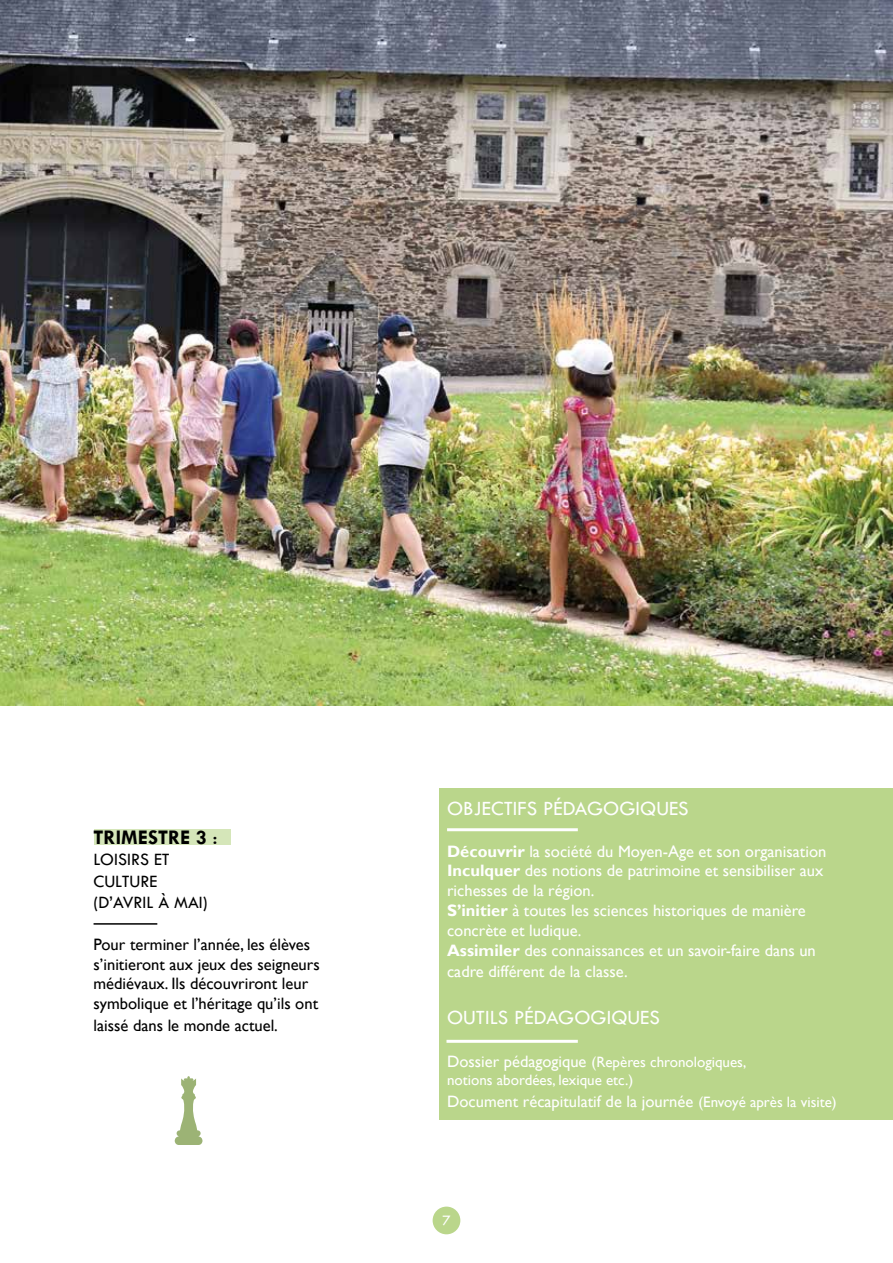
<style>
.page{position:relative;width:893px;height:1263px;background:#fff}
.page>*{position:absolute;margin:0;border:0;box-sizing:border-box;transform-origin:0 0}
.t1{font:21px "Tw Cen";color:#fff}
.t2{font:700 21px "Tw Cen";color:#000}
.t3{font:18px/21.6px "Tw Cen";color:#000}
.t4{font:16.5px/19.8px "Gill Sans";color:#fff}
.t5{font:16.5px/19.8px "Gill Sans";color:#000}
.t6{font:15px/18px "Gill Sans";color:#fff}
.t7{font:15px "Tw Cen";color:#fff}
.s1{font-weight:400}
.s2{font-weight:700}
.s3{font-size:16.5px}
.s4{font-size:15px}
</style>
<div class="page">
<div style="left:94px;top:829px;width:136px;height:16px;background:#d5e6b9"></div>
<hr style="left:94px;top:923px;width:63px;height:2px;background:#000">
<svg style="left:175px;top:1076px;width:28px;height:69px"></svg>
<div style="left:433px;top:1206px;width:27px;height:28px;background:#bad68b;border-radius:50%"></div>
<div style="left:439px;top:788px;width:454px;height:332px;background:#bad68b"></div>
<hr style="left:447px;top:828px;width:131px;height:3px;background:#fff">
<hr style="left:446px;top:1040px;width:132px;height:3px;background:#fff">
<img style="left:0;top:0;width:893px;height:705px">
<p class="t2" style="left:94px;top:824px;width:125px">TRIMESTRE 3 <span class="s1">:</span></p>
<p class="t3" style="left:94px;top:849px;width:16px">LOISIRS</p>
<p class="t3" style="left:154px;top:849px;width:9px">ET</p>
<p class="t3" style="left:94px;top:870px;width:29px">CULTURE (D’AVRIL</p>
<p class="t3" style="left:158px;top:892px;width:51px">ÀMAI)</p>
<p class="t5" style="left:94px;top:935px;width:228px">Pour terminer l’année, les élèves s’initieront aux jeux des seigneurs médiévaux. Ils découvriront leur symbolique et l’héritage qu’ils ont</p>
<p class="t5" style="left:94px;top:1016px;width:186px">laissé dans le monde actuel.</p>
<p class="t1" style="left:447px;top:796px;width:45px">OBJECTIFS</p>
<p class="t1" style="left:543px;top:796px;width:14px">PÉDAGOGIQUE</p>
<p class="t1" style="left:678px;top:796px;width:12px">S</p>
<p class="t4" style="left:447px;top:841px;width:381px"><span class="s2">Découvrir</span> la société du Moyen-Age et son organisation <span class="s2">Inculquer</span> des notions de patrimoine et sensibiliser aux richesses de la région.<br><span class="s2">S’initier</span> à toutes les sciences historiques de manière concrète et ludique.<br><span class="s2">Assimiler</span> des connaissances et un savoir-faire dans un</p>
<p class="t4" style="left:447px;top:962px;width:182px">cadre différent de la classe.</p>
<p class="t1" style="left:447px;top:1005px;width:26px">OUTILS</p>
<p class="t1" style="left:514px;top:1005px;width:13px">PÉDAGOGIQUES</p>
<p class="t6" style="left:447px;top:1053px;width:301px"><span class="s3">Dossier pédagogique</span> (Repères chronologiques, notions abordées, lexique etc.)</p>
<p class="t4" style="left:447px;top:1092px;width:391px">Document récapitulatif de la journée <span class="s4">(Envoyé après la visite)</span></p>
<p class="t7" style="left:442px;top:1211px;width:10px">7</p>
</div>
